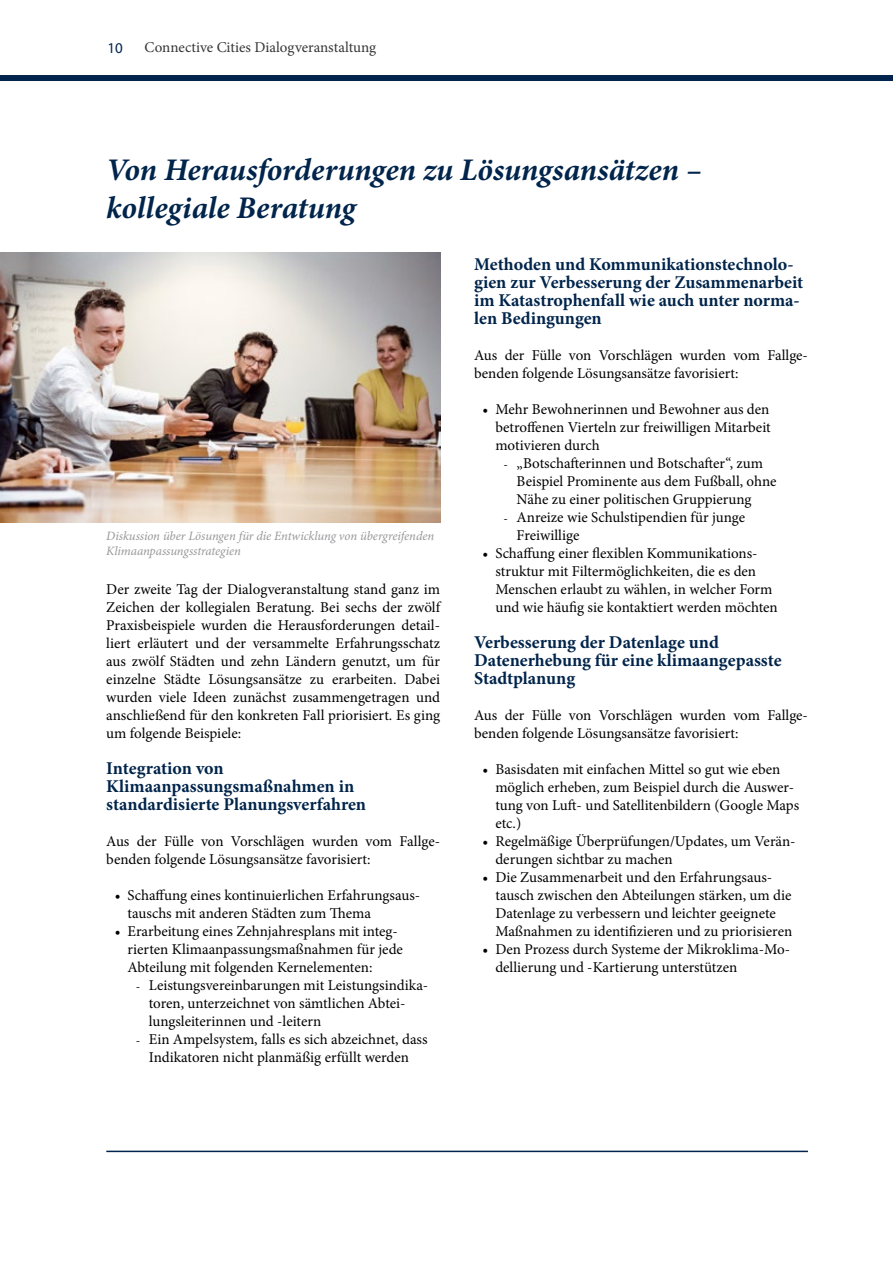
<style>
.page{position:relative;width:893px;height:1263px;background:#fff}
.page>*{position:absolute;margin:0;border:0;box-sizing:border-box;transform-origin:0 0}
.t1{font:italic 700 31.5px/37.8px "Minion Pro";color:#00244b}
.t2{font:700 18px/18px "Minion Pro";color:#00244b}
.Fließtext{font:15px/18px "Minion Pro";color:#000}
.t3{font:15px "Minion Pro";color:#373437}
.t4{font:15px "Myriad Pro";color:#00244b}
.t5{font:italic 12.75px/15.3px "Minion Pro";letter-spacing:-.01em;color:#98989c}
</style>
<div class="page">
<hr style="left:106px;top:1151px;width:702px;height:1px;background:#00244b">
<div style="left:0;top:75px;width:893px;height:6px;background:#00244b"></div>
<img style="left:0;top:252px;width:440px;height:270px">
<p class="t4" style="left:107px;top:38px;width:17px">10</p>
<p class="t3" style="left:145px;top:37px;width:233px">Connective Cities Dialogveranstaltung</p>
<h1 class="t1" style="left:106px;top:151px;width:597px">Von Herausforderungen zu Lösungsansätzen – kollegiale Beratung</h1>
<p class="t5" style="left:106px;top:528px;width:329px">Diskussion über Lösungen für die Entwicklung von übergreifenden<br>Klimaanpassungsstrategien</p>
<p class="Fließtext" style="left:106px;top:580px;width:335px;text-align:justify">Der zweite Tag der Dialogveranstaltung stand ganz im Zeichen der kollegialen Beratung. Bei sechs der zwölf Praxisbeispiele wurden die Herausforderungen detail&shy;liert erläutert und der versammelte Erfahrungsschatz aus zwölf Städten und zehn Ländern genutzt, um für einzelne Städte Lösungsansätze zu erarbeiten. Dabei wurden viele Ideen zunächst zusammengetragen und anschließend für den konkreten Fall priorisiert. Es ging um folgende Beispiele:</p>
<h2 class="t2" style="left:106px;top:759px;width:261px">Integration von<br>Klimaanpassungsmaßnahmen in standardisierte Planungsverfahren</h2>
<p class="Fließtext" style="left:106px;top:832px;width:335px">Aus der Fülle von Vorschlägen wurden vom Fallge&shy;benden folgende Lösungsansätze favorisiert:</p>
<p class="Fließtext" style="left:128px;top:886px;width:294px;text-indent:-13px">• Schaffung eines kontinuierlichen Erfahrungsaus&shy;tauschs mit anderen Städten zum Thema</p>
<p class="Fließtext" style="left:128px;top:922px;width:277px;text-indent:-13px">• Erarbeitung eines Zehnjahresplans mit integ&shy;rierten Klimaanpassungsmaßnahmen für jede<br>Abteilung mit folgenden Kernelementen:</p>
<p class="Fließtext" style="left:149px;top:976px;width:281px">Leistungsvereinbarungen mit Leistungsindika&shy;toren, unterzeichnet von sämtlichen Abtei&shy;lungsleiterinnen und -leitern</p>
<p class="Fließtext" style="left:149px;top:1030px;width:280px">Ein Ampelsystem, falls es sich abzeichnet, dass<br>Indikatoren nicht planmäßig erfüllt werden</p>
<h2 class="t2" style="left:474px;top:255px;width:331px">Methoden und Kommunikationstechnolo&shy;gien zur Verbesserung der Zusammenarbeit im Katastrophenfall wie auch unter norma&shy;len Bedingungen</h2>
<p class="Fließtext" style="left:474px;top:346px;width:335px">Aus der Fülle von Vorschlägen wurden vom Fallge&shy;benden folgende Lösungsansätze favorisiert:</p>
<p class="Fließtext" style="left:495px;top:400px;width:277px;text-align:justify;text-indent:-13px">• Mehr Bewohnerinnen und Bewohner aus den betroffenen Vierteln zur freiwilligen Mitarbeit motivieren durch</p>
<p class="Fließtext" style="left:517px;top:454px;width:261px">„Botschafterinnen und Botschafter“, zum<br>Beispiel Prominente aus dem Fußball, ohne<br>Nähe zu einer politischen Gruppierung</p>
<p class="Fließtext" style="left:517px;top:508px;width:230px">Anreize wie Schulstipendien für junge<br>Freiwillige</p>
<p class="Fließtext" style="left:495px;top:544px;width:284px;text-indent:-13px">• Schaffung einer flexiblen Kommunikations&shy;struktur mit Filtermöglichkeiten, die es den Menschen erlaubt zu wählen, in welcher Form und wie häufig sie kontaktiert werden möchten</p>
<h2 class="t2" style="left:474px;top:633px;width:309px">Verbesserung der Datenlage und<br>Datenerhebung für eine klimaangepasste<br>Stadtplanung</h2>
<p class="Fließtext" style="left:474px;top:706px;width:335px">Aus der Fülle von Vorschlägen wurden vom Fallge&shy;benden folgende Lösungsansätze favorisiert:</p>
<p class="Fließtext" style="left:495px;top:760px;width:305px;text-indent:-13px">• Basisdaten mit einfachen Mittel so gut wie eben möglich erheben, zum Beispiel durch die Auswer&shy;tung von Luft- und Satellitenbildern (Google Maps etc.)</p>
<p class="Fließtext" style="left:495px;top:832px;width:302px;text-indent:-13px">• Regelmäßige Überprüfungen/Updates, um Verän&shy;derungen sichtbar zu machen</p>
<p class="Fließtext" style="left:495px;top:868px;width:298px;text-indent:-13px">• Die Zusammenarbeit und den Erfahrungsaus&shy;tausch zwischen den Abteilungen stärken, um die Datenlage zu verbessern und leichter geeignete Maßnahmen zu identifizieren und zu priorisieren</p>
<p class="Fließtext" style="left:495px;top:940px;width:296px;text-indent:-13px">• Den Prozess durch Systeme der Mikroklima-Mo&shy;dellierung und -Kartierung unterstützen</p>
</div>
